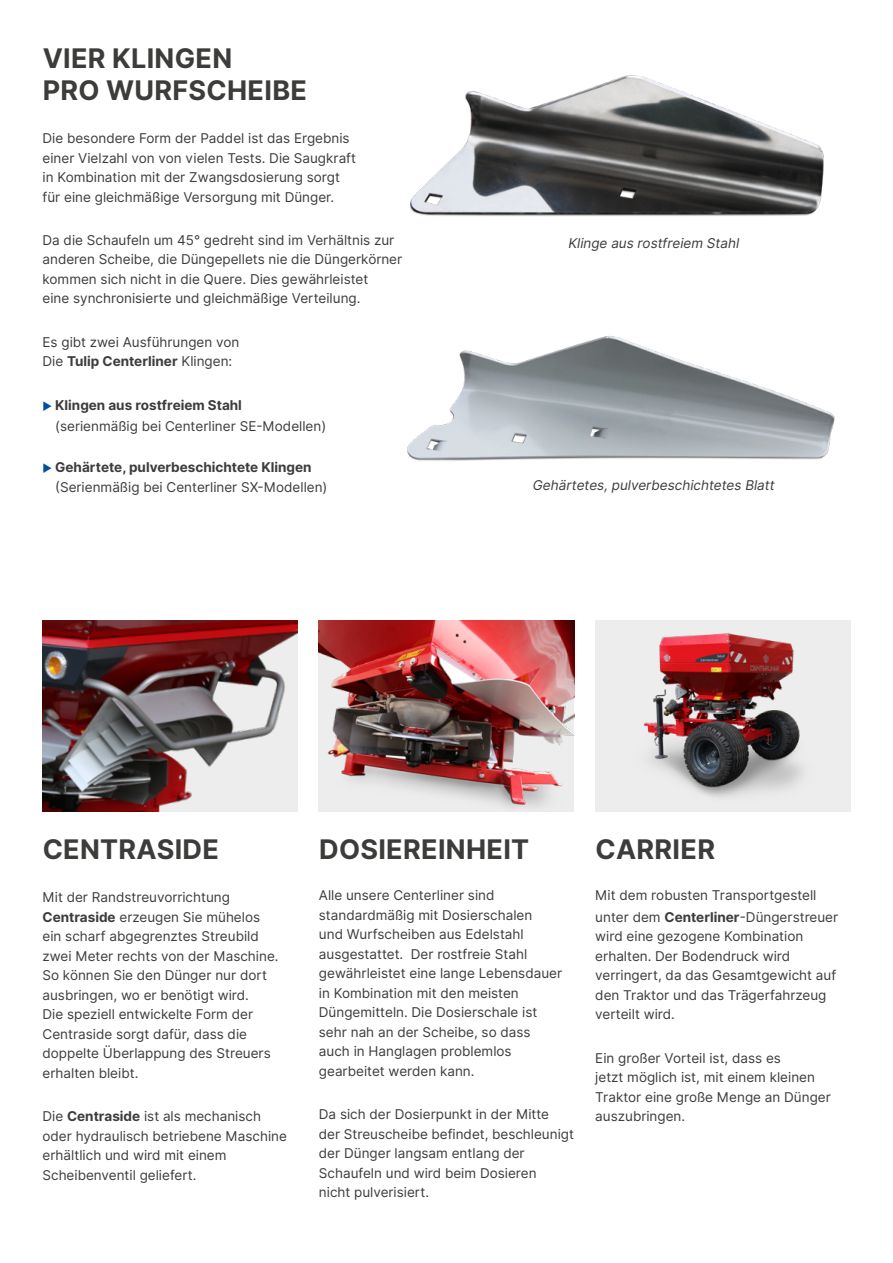
<style>
.page{position:relative;width:893px;height:1263px;background:#fff}
.page>*{position:absolute;margin:0;border:0;box-sizing:border-box;transform-origin:0 0}
.t1{font:700 27px/31.5px "Inter";letter-spacing:.01em;color:#3c3c3b}
.t2{font:13.5px/19.5px "Inter";color:#3c3c3b}
.t3{font:italic 13.5px "Inter";color:#3c3c3b}
.s1{font-weight:700}
.s2{font-size:10.5px;color:#004f9f}
</style>
<div class="page">
<img style="left:43px;top:620px;width:255px;height:191px">
<img style="left:319px;top:620px;width:255px;height:191px">
<img style="left:595px;top:620px;width:255px;height:191px">
<img style="left:407px;top:336px;width:428px;height:125px">
<img style="left:410px;top:75px;width:414px;height:141px">
<h1 class="t1" style="left:43px;top:44px;width:266px">VIER KLINGEN<br>PRO WURFSCHEIBE</h1>
<p class="t2" style="left:43px;top:129px;width:315px">Die besondere Form der Paddel ist das Ergebnis einer Vielzahl von von vielen Tests. Die Saugkraft in Kombination mit der Zwangsdosierung sorgt für eine gleichmäßige Versorgung mit Dünger.</p>
<p class="t2" style="left:43px;top:230px;width:361px">Da die Schaufeln um 45° gedreht sind im Verhältnis zur anderen Scheibe, die Düngepellets nie die Düngerkörner kommen sich nicht in die Quere. Dies gewährleistet<br>eine synchronisierte und gleichmäßige Verteilung.</p>
<p class="t2" style="left:43px;top:332px;width:198px">Es gibt zwei Ausführungen von<br>Die <span class="s1">Tulip Centerliner</span> Klingen:</p>
<p class="t2" style="left:55px;top:394px;width:272px;line-height:21.6px;text-indent:-13px"><span class="s2">►</span> <span class="s1">Klingen aus rostfreiem Stahl </span>(serienmäßig bei Centerliner SE-Modellen)</p>
<p class="t2" style="left:55px;top:458px;width:274px;text-indent:-13px"><span class="s2">►</span> <span class="s1">Gehärtete, pulverbeschichtete Klingen </span>(Serienmäßig bei Centerliner SX-Modellen)</p>
<p class="t3" style="left:568px;top:233px;width:172px">Klinge aus rostfreiem Stahl</p>
<p class="t3" style="left:533px;top:475px;width:243px">Gehärtetes, pulverbeschichtetes Blatt</p>
<h1 class="t1" style="left:43px;top:834px;width:178px">CENTRASIDE</h1>
<p class="t2" style="left:43px;top:888px;width:238px">Mit der Randstreuvorrichtung<br><span class="s1">Centraside</span> erzeugen Sie mühelos ein scharf abgegrenztes Streubild zwei Meter rechts von der Maschine.<br>So können Sie den Dünger nur dort ausbringen, wo er benötigt wird.<br>Die speziell entwickelte Form der<br>Centraside sorgt dafür, dass die doppelte Überlappung des Streuers erhalten bleibt.</p>
<p class="t2" style="left:43px;top:1107px;width:246px">Die <span class="s1">Centraside</span> ist als mechanisch oder hydraulisch betriebene Maschine erhältlich und wird mit einem<br>Scheibenventil geliefert.</p>
<h1 class="t1" style="left:319px;top:834px;width:212px">DOSIEREINHEIT</h1>
<p class="t2" style="left:319px;top:886px;width:245px">Alle unsere Centerliner sind standardmäßig mit Dosierschalen<br>und Wurfscheiben aus Edelstahl ausgestattet. Der rostfreie Stahl gewährleistet eine lange Lebensdauer in Kombination mit den meisten<br>Düngemitteln. Die Dosierschale ist sehr nah an der Scheibe, so dass auch in Hanglagen problemlos gearbeitet werden kann.</p>
<p class="t2" style="left:319px;top:1104px;width:257px">Da sich der Dosierpunkt in der Mitte<br>der Streuscheibe befindet, beschleunigt der Dünger langsam entlang der<br>Schaufeln und wird beim Dosieren<br>nicht pulverisiert.</p>
<h1 class="t1" style="left:595px;top:834px;width:121px">CARRIER</h1>
<p class="t2" style="left:595px;top:885px;width:245px;line-height:21.6px">Mit dem robusten Transportgestell unter dem <span class="s1">Centerliner</span>-Düngerstreuer</p>
<p class="t2" style="left:595px;top:927px;width:242px">wird eine gezogene Kombination erhalten. Der Bodendruck wird verringert, da das Gesamtgewicht auf den Traktor und das Trägerfahrzeug verteilt wird.</p>
<p class="t2" style="left:595px;top:1048px;width:237px">Ein großer Vorteil ist, dass es<br>jetzt möglich ist, mit einem kleinen<br>Traktor eine große Menge an Dünger auszubringen.</p>
</div>
